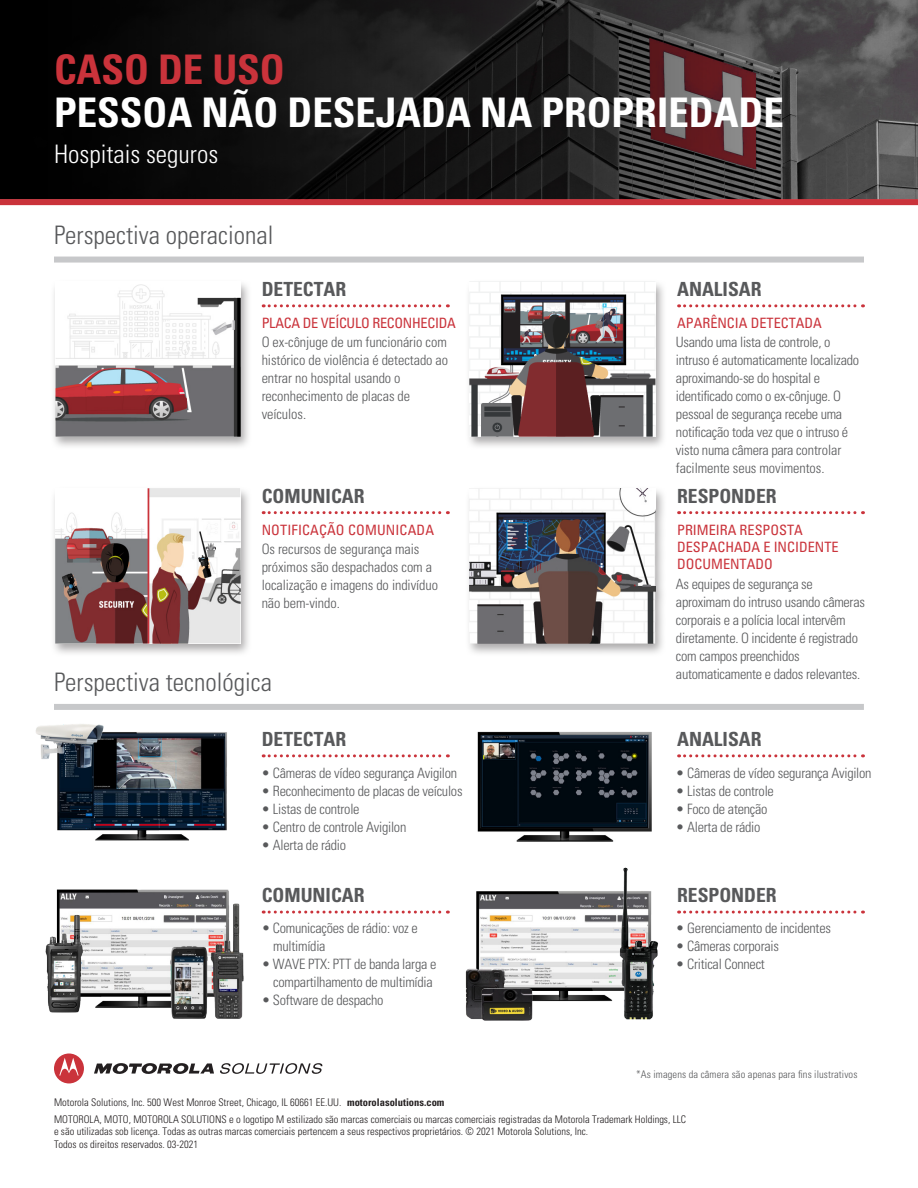
<style>
.page{position:relative;width:918px;height:1188px;background:#fff}
.page>*{position:absolute;margin:0;border:0;box-sizing:border-box;transform-origin:0 0}
.t1{font:700 condensed 40.8px "Univers LT Std";color:#fff}
.t2{font:700 condensed 40.8px "Univers LT Std";color:#ca333b}
.t3{font:300 condensed 25.5px "Univers LT Std";color:#58595b}
.t4{font:300 condensed 25.5px "Univers LT Std";color:#fff}
.t5{font:700 condensed 19.5px "Univers LT Std";color:#58595b}
.t6{font:300 condensed 14.25px/18px "Univers LT Std";letter-spacing:-.02em;color:#58595b}
.t7{font:condensed 14.25px/17.1px "Univers LT Std";color:#ca333b}
.t8{font:condensed 14.25px "Univers LT Std";letter-spacing:-.02em;color:#ca333b}
.t9{font:300 condensed 10.5px/16.8px "Univers LT Std";color:#231f20}
.t10{font:300 condensed 10.5px "Univers LT Std";letter-spacing:.01em;color:#58595b}
.s1{font-weight:700}
</style>
<div class="page">
<svg style="left:0;top:0;width:918px;height:199px;background:#252222"></svg>
<div style="left:0;top:199px;width:918px;height:6px;background:#ca333b"></div>
<svg style="left:54px;top:283px;width:195px;height:164px"></svg>
<img style="left:55px;top:283px;width:185px;height:153px">
<img style="left:57px;top:732px;width:170px;height:109px">
<svg style="left:54px;top:488px;width:195px;height:166px"></svg>
<img style="left:55px;top:489px;width:185px;height:154px">
<img style="left:56px;top:889px;width:188px;height:130px">
<svg style="left:469px;top:281px;width:195px;height:166px"></svg>
<img style="left:470px;top:282px;width:185px;height:154px">
<svg style="left:469px;top:488px;width:195px;height:166px"></svg>
<img style="left:470px;top:489px;width:185px;height:154px">
<svg style="left:263px;top:304px;width:185px;height:3px"></svg>
<svg style="left:263px;top:754px;width:185px;height:3px"></svg>
<svg style="left:263px;top:511px;width:185px;height:3px"></svg>
<svg style="left:263px;top:911px;width:185px;height:3px"></svg>
<svg style="left:679px;top:304px;width:185px;height:3px"></svg>
<svg style="left:679px;top:754px;width:185px;height:3px"></svg>
<svg style="left:679px;top:511px;width:185px;height:3px"></svg>
<svg style="left:679px;top:911px;width:185px;height:3px"></svg>
<img style="left:477px;top:731px;width:174px;height:111px">
<div style="left:54px;top:704px;width:810px;height:6px;background:#c7c8ca"></div>
<div style="left:54px;top:257px;width:810px;height:6px;background:#c7c8ca"></div>
<svg style="left:94px;top:1063px;width:120px;height:11px"></svg>
<svg style="left:54px;top:1054px;width:30px;height:29px"></svg>
<svg style="left:220px;top:1063px;width:102px;height:11px"></svg>
<img style="left:476px;top:891px;width:135px;height:111px">
<img style="left:465px;top:956px;width:58px;height:62px">
<img style="left:469px;top:966px;width:75px;height:55px">
<img style="left:611px;top:867px;width:47px;height:153px">
<img style="left:36px;top:724px;width:74px;height:50px">
<img style="left:45px;top:907px;width:50px;height:111px">
<h1 class="t2" style="left:54px;top:44px;width:232px">CASO DE USO</h1>
<h1 class="t1" style="left:54px;top:88px;width:731px">PESSOA NÃO DESEJADA NA PROPRIEDADE</h1>
<h2 class="t4" style="left:54px;top:139px;width:166px">Hospitais seguros</h2>
<h2 class="t3" style="left:54px;top:220px;width:221px">Perspectiva operacional</h2>
<h3 class="t5" style="left:262px;top:277px;width:86px">DETECTAR</h3>
<h3 class="t5" style="left:677px;top:277px;width:86px">ANALISAR</h3>
<p class="t8" style="left:262px;top:314px;width:196px">PLACA DE VEÍCULO RECONHECIDA</p>
<p class="t7" style="left:677px;top:314px;width:146px">APARÊNCIA DETECTADA</p>
<p class="t6" style="left:262px;top:333px;width:188px">O ex-cônjuge de um funcionário com histórico de violência é detectado ao entrar no hospital usando o reconhecimento de placas de veículos.</p>
<p class="t6" style="left:676px;top:333px;width:185px">Usando uma lista de controle, o intruso é automaticamente localizado aproximando-se do hospital e identificado como o ex-cônjuge. O pessoal de segurança recebe uma notificação toda vez que o intruso é visto numa câmera para controlar facilmente seus movimentos.</p>
<h3 class="t5" style="left:262px;top:484px;width:104px">COMUNICAR</h3>
<h3 class="t5" style="left:677px;top:484px;width:101px">RESPONDER</h3>
<p class="t7" style="left:262px;top:521px;width:174px">NOTIFICAÇÃO COMUNICADA</p>
<p class="t6" style="left:262px;top:540px;width:178px">Os recursos de segurança mais próximos são despachados com a localização e imagens do indivíduo não bem-vindo.</p>
<h2 class="t3" style="left:54px;top:667px;width:220px">Perspectiva tecnológica</h2>
<p class="t7" style="left:677px;top:521px;width:163px">PRIMEIRA RESPOSTA<br>DESPACHADA E INCIDENTE<br>DOCUMENTADO</p>
<p class="t6" style="left:676px;top:575px;width:190px">As equipes de segurança se aproximam do intruso usando câmeras corporais e a polícia local intervêm diretamente. O incidente é registrado com campos preenchidos automaticamente e dados relevantes.</p>
<h3 class="t5" style="left:262px;top:727px;width:86px">DETECTAR</h3>
<h3 class="t5" style="left:677px;top:727px;width:86px">ANALISAR</h3>
<p class="t6" style="left:262px;top:764px;width:197px">• Câmeras de vídeo segurança Avigilon</p>
<p class="t6" style="left:262px;top:782px;width:202px">• Reconhecimento de placas de veículos</p>
<p class="t6" style="left:262px;top:800px;width:99px">• Listas de controle</p>
<p class="t6" style="left:262px;top:818px;width:146px">• Centro de controle Avigilon</p>
<p class="t6" style="left:262px;top:836px;width:86px">• Alerta de rádio</p>
<p class="t6" style="left:676px;top:764px;width:197px">• Câmeras de vídeo segurança Avigilon</p>
<p class="t6" style="left:676px;top:782px;width:99px">• Listas de controle</p>
<p class="t6" style="left:676px;top:800px;width:93px">• Foco de atenção</p>
<p class="t6" style="left:676px;top:818px;width:86px">• Alerta de rádio</p>
<h3 class="t5" style="left:262px;top:883px;width:104px">COMUNICAR</h3>
<h3 class="t5" style="left:677px;top:883px;width:101px">RESPONDER</h3>
<p class="t6" style="left:273px;top:919px;width:146px;text-indent:-12px">• Comunicações de rádio: voz e multimídia</p>
<p class="t6" style="left:262px;top:955px;width:176px;text-align:center">• WAVE PTX: PTT de banda larga e compartilhamento de multimídia</p>
<p class="t6" style="left:262px;top:991px;width:123px">• Software de despacho</p>
<p class="t6" style="left:676px;top:919px;width:156px">• Gerenciamento de incidentes</p>
<p class="t6" style="left:676px;top:937px;width:104px">• Câmeras corporais</p>
<p class="t6" style="left:676px;top:955px;width:90px">• Critical Connect</p>
<p class="t10" style="left:636px;top:1068px;width:223px">*As imagens da câmera são apenas para fins ilustrativos</p>
<p class="t9" style="left:54px;top:1094px;width:634px">Motorola Solutions, Inc. 500 West Monroe Street, Chicago, IL 60661 EE.UU. <span class="s1">motorolasolutions.com<br></span>MOTOROLA, MOTO, MOTOROLA SOLUTIONS e o logotipo M estilizado são marcas comerciais ou marcas comerciais registradas da Motorola Trademark Holdings, LLC</p>
<p class="t9" style="left:54px;top:1125px;width:536px;line-height:12.6px">e são utilizadas sob licença. Todas as outras marcas comerciais pertencem a seus respectivos proprietários. © 2021 Motorola Solutions, Inc.<br>Todos os direitos reservados. 03-2021</p>
</div>
